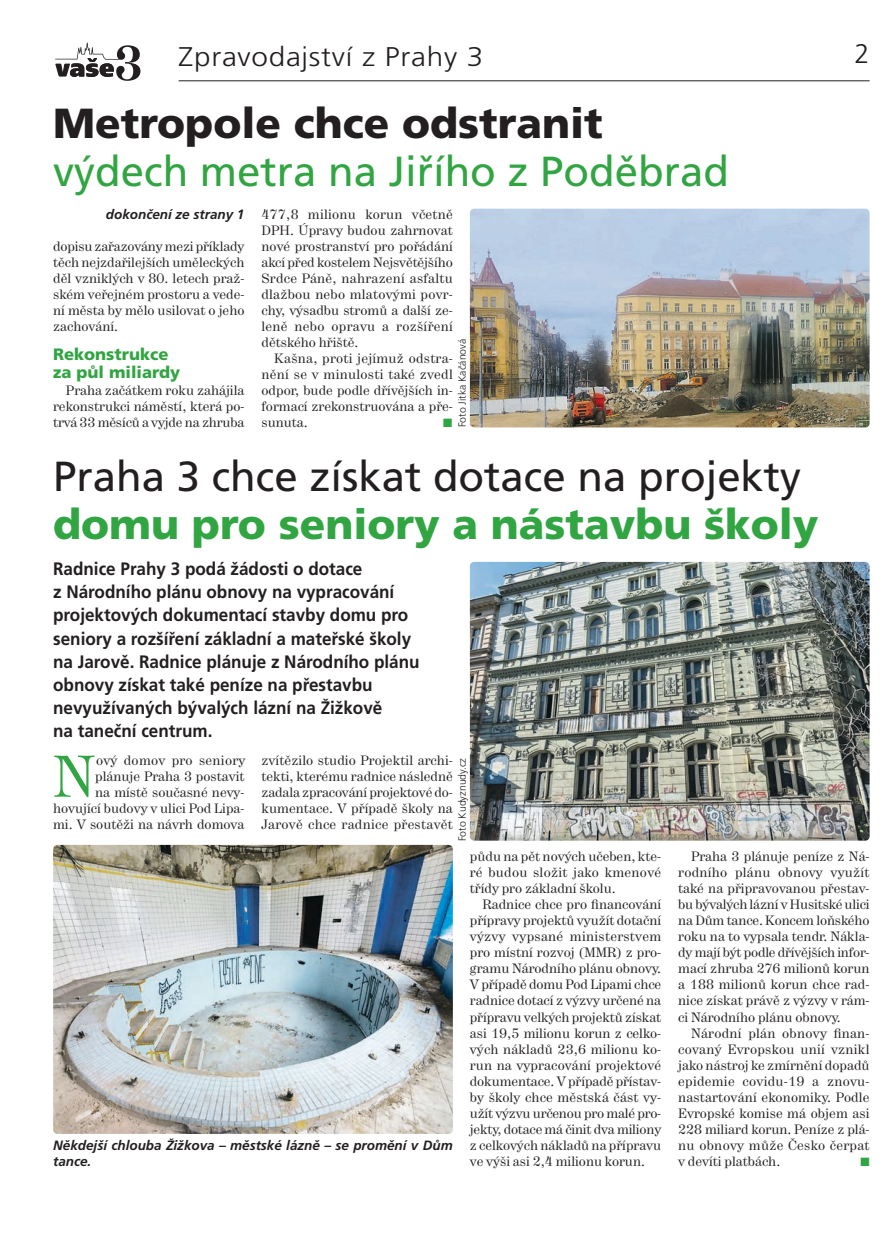
<style>
.page{position:relative;width:893px;height:1242px;background:#fff}
.page>*{position:absolute;margin:0;border:0;box-sizing:border-box;transform-origin:0 0}
.t1{font:58.5px "Hercules";color:#32a543}
.t2{font:42px "Frutiger CE";color:#231f20}
.t3{font:900 42px "Frutiger CE";color:#32a543}
.t4{font:42px "Frutiger CE";color:#32a543}
.t5{font:900 42px "Frutiger CE";color:#231f20}
.t6{font:300 27px "Frutiger CE";letter-spacing:.025em;color:#231f20;scale:1.1 1}
.t7{font:300 27px "Frutiger CE";letter-spacing:.025em;color:#231f20}
.t8{font:700 18px/23.1px "Frutiger CE";color:#231f20;scale:.95 1}
.t9{font:900 16.5px/18.8px "Frutiger CE";color:#32a543}
.t10{font:13.5px/16px "Hercules";color:#231f20;text-align:justify}
.t11{font:italic 700 13.5px/16px "Frutiger CE";color:#231f20}
.t12{font:12px "Zapf Dingbats";color:#32a543}
.t13{font:300 10.5px "Frutiger CE";color:#231f20}
</style>
<div class="page">
<svg style="left:55px;top:43px;width:85px;height:38px"></svg>
<hr style="left:179px;top:80px;width:691px;height:1px;background:#231f20">
<img style="left:470px;top:209px;width:400px;height:218px;border-radius:4px">
<img style="left:470px;top:562px;width:399px;height:278px;border-radius:4px">
<img style="left:53px;top:845px;width:400px;height:288px;border-radius:4px">
<h3 class="t6" style="left:179px;top:45px;width:279px">Zpravodajství z Prahy 3</h3>
<h3 class="t7" style="left:855px;top:42px;width:17px">2</h3>
<h2 class="t5" style="left:53px;top:106px;width:551px">Metropole chce odstranit</h2>
<h2 class="t4" style="left:53px;top:154px;width:677px">výdech metra na Jiřího z Poděbrad</h2>
<p class="t11" style="left:106px;top:207px;width:140px">dokončení ze strany 1</p>
<p class="t10" style="left:53px;top:239px;width:193px">dopisu zařazovány mezi příklady těch nejzdařilejších uměleckých děl vzniklých v 80. letech praž&shy;ském veřejném prostoru a vede - ní města by mělo usilovat o jeho zachování.</p>
<p class="t9" style="left:53px;top:345px;width:129px">Rekonstrukce za půl miliardy</p>
<p class="t10" style="left:53px;top:384px;width:193px;text-indent:13px">Praha začátkem roku zahájila rekonstrukci náměstí, která po&shy;trvá 33 měsíců a vyjde na zhruba</p>
<p class="t10" style="left:261px;top:207px;width:193px">477,8 milionu korun včetně DPH. Úpravy budou zahrnovat nové prostranství pro pořádání akcí před kostelem Nejsvětějšího Srdce Páně, nahrazení asfaltu dlažbou nebo mlatovými povr&shy;chy, výsadbu stromů a další ze&shy;leně nebo opravu a rozšíření dětské ho hřiště.</p>
<p class="t10" style="left:261px;top:351px;width:193px;text-indent:13px">Kašna, proti jejímuž odstra&shy;nění se v minulosti také zvedl odp or, bude podle dřívějších in&shy;formací zrekonstruována a pře&shy;sunuta.</p>
<p class="t13" style="left:458px;top:427px;width:90px;rotate:-90deg">Foto Jitka Kačánová</p>
<p class="t12" style="left:443px;top:419px;width:11px">■</p>
<h2 class="t2" style="left:53px;top:459px;width:750px">Praha 3 chce získat dotace na projekty</h2>
<h2 class="t3" style="left:53px;top:507px;width:767px">domu pro seniory a nástavbu školy</h2>
<p class="t8" style="left:53px;top:559px;width:387px">Radnice Prahy 3 podá žádosti o dotace<br>z Národního plánu obnovy na vypracování projektových dokumentací stavby domu pro seniory a rozšíření základní a mateřské školy na Jarově. Radnice plánuje z Národního plánu obnovy získat také peníze na přestavbu nevyužívaných bývalých lázní na Žižkově<br>na taneční centrum.</p>
<p class="t10" style="left:53px;top:753px;width:194px;text-align:right">ový domov pro seniory plánuje Praha 3 postavit<br>na místě současné nevy&shy;hovující budovy v ulici Pod Lipa - mi. V soutěži na návrh domo va</p>
<p class="t10" style="left:261px;top:753px;width:193px">zvítězilo studio Projektil archi&shy;tekti, kterému radnice následně zadala zpracování projektové do&shy;kumentace. V případě školy na Jarově chce radnice přestavět</p>
<h1 class="t1" style="left:53px;top:755px;width:44px">N</h1>
<p class="t13" style="left:458px;top:841px;width:85px;rotate:-90deg">Foto Kudyznudy.cz</p>
<p class="t11" style="left:53px;top:1138px;width:401px">Někdejší chlouba Žižkova – městské lázně – se promění v Dům tance.</p>
<p class="t10" style="left:470px;top:849px;width:193px">půdu na pět nových učeben, kte - ré budou složit jako kmenové třídy pro základní školu.</p>
<p class="t10" style="left:470px;top:897px;width:193px;text-indent:13px">Radnice chce pro financování přípravy projektů využít dotační výzvy vypsané ministerstvem pro místní rozvoj (MMR) z pro&shy;gramu Národního plánu obnovy.<br>V případě domu Pod Lipami chce radnice dotací z výzvy určené na přípravu velkých projektů získat asi 19,5 milionu korun z celko&shy;vých nákladů 23,6 milionu ko&shy;run na vypracování projektové dokumentace. V případě přístav - by školy chce městská část vy&shy;užít výzvu určenou pro malé pro&shy;jekty, dotace má činit dva miliony z celkových nákladů na přípravu ve výši asi 2,4 milionu korun.</p>
<p class="t10" style="left:678px;top:849px;width:193px;text-indent:13px">Praha 3 plánuje peníze z Ná&shy;rodního plánu obnovy využít také na připravovanou přestav - bu bývalých lázní v Husitské ulici na Dům tance. Koncem loňského roku na to vypsala tendr. Nákla - dy mají být podle dřívějších infor - mací zhruba 276 milionů korun a 188 milionů korun chce rad&shy;nice získat právě z výzvy v rám - ci Národního plánu obnovy.</p>
<p class="t10" style="left:678px;top:1026px;width:193px;text-indent:13px">Národní plán obnovy finan - covaný Evropskou unií vznikl jako nástroj ke zmírnění dopadů epide mie covidu-19 a znovu - nastartování ekonomiky. Podle Evrop ské komise má objem asi 228 miliard korun. Peníze z plá - nu obno vy může Česko čerpat v devíti platbách.</p>
<p class="t12" style="left:860px;top:1157px;width:11px">■</p>
</div>
